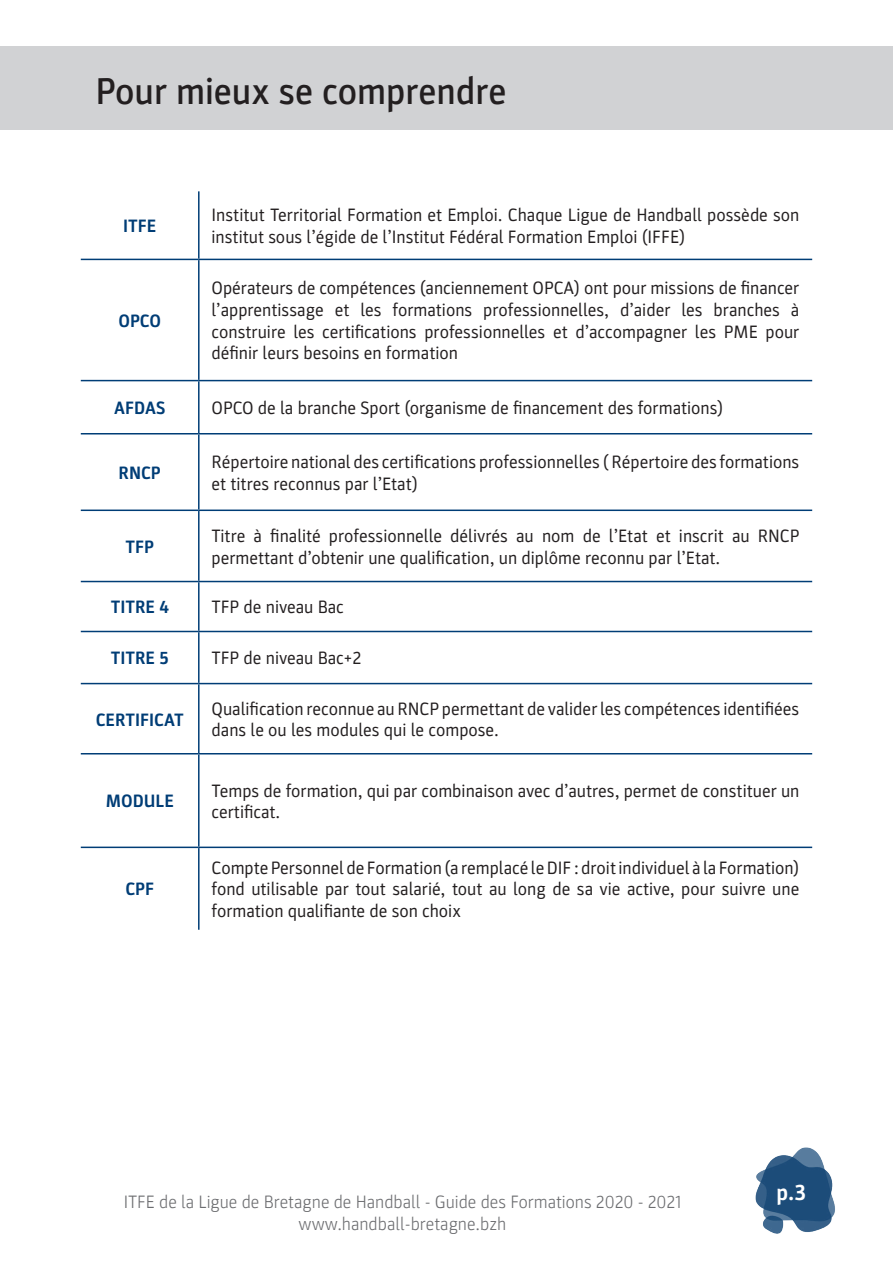
<style>
.page{position:relative;width:893px;height:1263px;background:#fff}
.page>*{position:absolute;margin:0;border:0;box-sizing:border-box;transform-origin:0 0}
.t1{font:500 37.5px "Parka";color:#231f20}
.t2{font:700 22.5px "Parka";color:#fff}
.t3{font:18px/21.6px "Parka";color:#231f20}
.t4{font:300 18px/21.6px "Parka";color:#6c6d70;text-align:center}
.t5{font:700 18px "Parka";color:#003d76}
</style>
<div class="page">
<img style="left:755px;top:1147px;width:80px;height:87px">
<div style="left:0;top:47px;width:893px;height:83px;background:#d1d2d4"></div>
<hr style="left:198px;top:191px;width:2px;height:68px;background:#003d76">
<hr style="left:81px;top:259px;width:118px;height:1px;background:#003d76">
<hr style="left:199px;top:259px;width:613px;height:1px;background:#003d76">
<hr style="left:198px;top:260px;width:2px;height:120px;background:#003d76">
<hr style="left:81px;top:380px;width:118px;height:1px;background:#003d76">
<hr style="left:199px;top:380px;width:613px;height:1px;background:#003d76">
<hr style="left:198px;top:381px;width:2px;height:52px;background:#003d76">
<hr style="left:81px;top:433px;width:118px;height:1px;background:#003d76">
<hr style="left:199px;top:433px;width:613px;height:1px;background:#003d76">
<hr style="left:198px;top:434px;width:2px;height:75px;background:#003d76">
<hr style="left:81px;top:509px;width:118px;height:2px;background:#003d76">
<hr style="left:199px;top:509px;width:613px;height:2px;background:#003d76">
<hr style="left:198px;top:511px;width:2px;height:70px;background:#003d76">
<hr style="left:81px;top:581px;width:118px;height:1px;background:#003d76">
<hr style="left:199px;top:581px;width:613px;height:1px;background:#003d76">
<hr style="left:198px;top:582px;width:2px;height:49px;background:#003d76">
<hr style="left:81px;top:631px;width:118px;height:1px;background:#003d76">
<hr style="left:199px;top:631px;width:613px;height:1px;background:#003d76">
<hr style="left:198px;top:632px;width:2px;height:51px;background:#003d76">
<hr style="left:81px;top:683px;width:118px;height:1px;background:#003d76">
<hr style="left:199px;top:683px;width:613px;height:1px;background:#003d76">
<hr style="left:198px;top:684px;width:2px;height:69px;background:#003d76">
<hr style="left:81px;top:753px;width:118px;height:1px;background:#003d76">
<hr style="left:199px;top:753px;width:613px;height:1px;background:#003d76">
<hr style="left:198px;top:754px;width:2px;height:92px;background:#003d76">
<hr style="left:81px;top:846px;width:118px;height:2px;background:#003d76">
<hr style="left:199px;top:846px;width:613px;height:2px;background:#003d76">
<hr style="left:198px;top:848px;width:2px;height:82px;background:#003d76">
<h1 class="t1" style="left:95px;top:70px;width:412px">Pour mieux se comprendre</h1>
<p class="t5" style="left:123px;top:216px;width:35px">ITFE</p>
<p class="t3" style="left:212px;top:205px;width:589px">Institut Territorial Formation et Emploi. Chaque Ligue de Handball possède son institut sous l’égide de l’Institut Fédéral Formation Emploi (IFFE)</p>
<p class="t5" style="left:118px;top:311px;width:44px">OPCO</p>
<p class="t3" style="left:212px;top:278px;width:589px;text-align:justify">Opérateurs de compétences (anciennement OPCA) ont pour missions de financer l’apprentissage et les formations professionnelles, d’aider les branches à construire les certifications professionnelles et d’accompagner les PME pour définir leurs besoins en formation</p>
<p class="t5" style="left:114px;top:398px;width:53px">AFDAS</p>
<p class="t3" style="left:212px;top:397px;width:513px">OPCO de la branche Sport (organisme de financement des formations)</p>
<p class="t5" style="left:119px;top:463px;width:44px">RNCP</p>
<p class="t3" style="left:212px;top:451px;width:589px">Répertoire national des certifications professionnelles ( Répertoire des formations et titres reconnus par l’Etat)</p>
<p class="t5" style="left:126px;top:537px;width:30px">TFP</p>
<p class="t3" style="left:212px;top:525px;width:589px">Titre à finalité professionnelle délivrés au nom de l’Etat et inscrit au RNCP permettant d’obtenir une qualification, un diplôme reconnu par l’Etat.</p>
<p class="t5" style="left:111px;top:597px;width:59px">TITRE 4</p>
<p class="t3" style="left:212px;top:596px;width:134px">TFP de niveau Bac</p>
<p class="t5" style="left:111px;top:648px;width:59px">TITRE 5</p>
<p class="t3" style="left:212px;top:647px;width:151px">TFP de niveau Bac+2</p>
<p class="t5" style="left:96px;top:709px;width:89px">CERTIFICAT</p>
<p class="t3" style="left:212px;top:698px;width:589px">Qualification reconnue au RNCP permettant de valider les compétences identifiées dans le ou les modules qui le compose.</p>
<p class="t5" style="left:106px;top:791px;width:69px">MODULE</p>
<p class="t3" style="left:212px;top:780px;width:589px">Temps de formation, qui par combinaison avec d’autres, permet de constituer un certificat.</p>
<p class="t5" style="left:125px;top:879px;width:30px">CPF</p>
<p class="t3" style="left:212px;top:857px;width:589px;text-align:justify">Compte Personnel de Formation (a remplacé le DIF : droit individuel à la Formation) fond utilisable par tout salarié, tout au long de sa vie active, pour suivre une formation qualifiante de son choix</p>
<p class="t4" style="left:124px;top:1191px;width:559px">ITFE de la Ligue de Bretagne de Handball - Guide des Formations 2020 - 2021 www.handball-bretagne.bzh</p>
<p class="t2" style="left:777px;top:1179px;width:31px">p.3</p>
</div>
